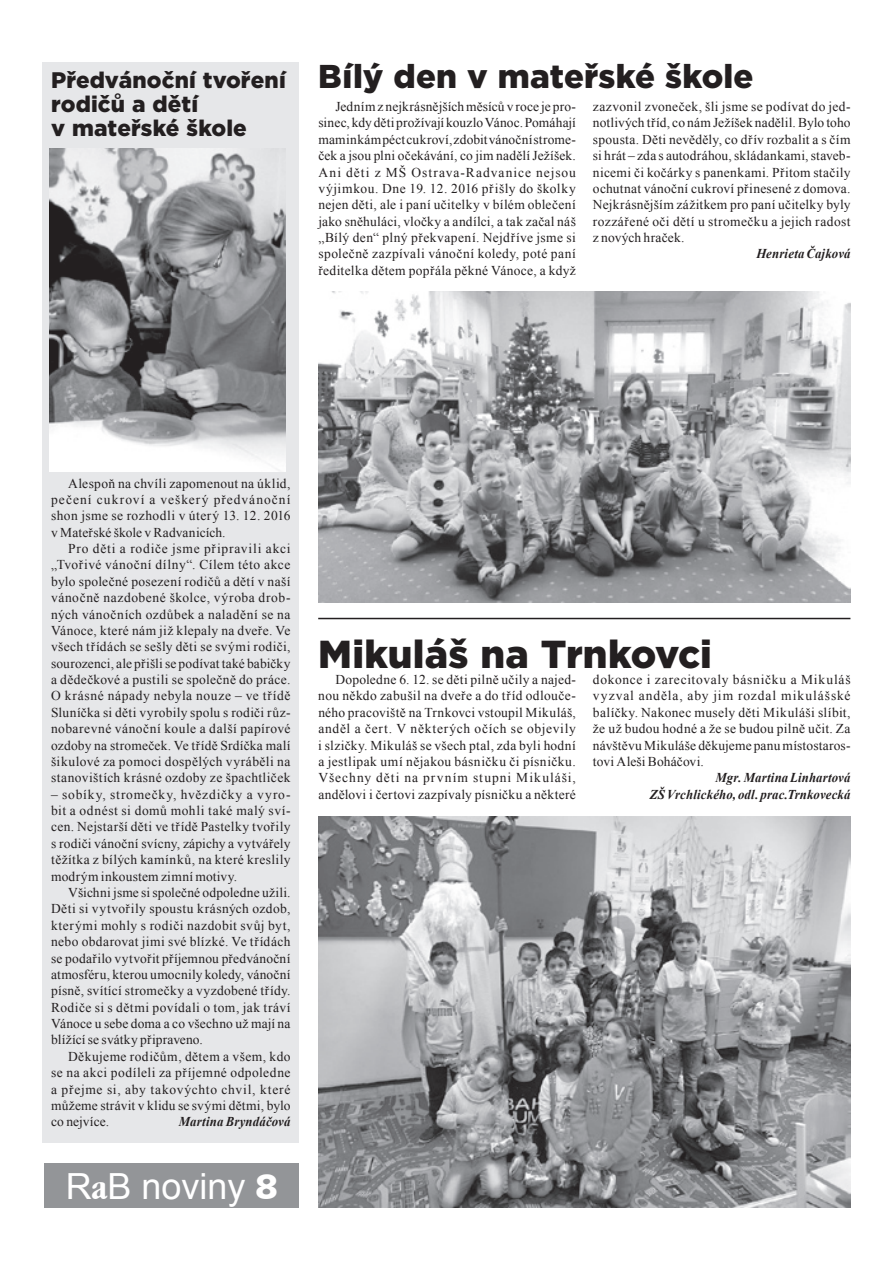
<style>
.page{position:relative;width:893px;height:1263px;background:#fff}
.page>*{position:absolute;margin:0;border:0;box-sizing:border-box;transform-origin:0 0}
.t1{font:900 39px "Gotham";color:#231f20}
.t2{font:36px "Arial";color:#fff}
.t3{font:900 33px "Gotham";letter-spacing:.005em;color:#231f20}
.t4{font:900 22.5px/24px "Gotham";letter-spacing:.005em;color:#231f20}
.t5{font:13.5px/16.4px "Times New Roman";letter-spacing:.02em;color:#231f20;text-align:justify}
.t6{font:italic 700 13.5px/16.4px "Times New Roman";letter-spacing:.01em;color:#231f20;text-align:right;scale:.95 1}
.s1{font-size:22.5px}
.s2{font-family:"Garmd ITC Bk Cn BTCE Bold Condensed"}
.s3{font-family:"Humanst 531 Blk BTCE Black"}
</style>
<div class="page">
<div style="left:45px;top:1163px;width:254px;height:45px;background:#939598"></div>
<img style="left:318px;top:291px;width:532px;height:311px">
<div style="left:43px;top:62px;width:256px;height:1080px;background:#e6e7e9"></div>
<img style="left:49px;top:149px;width:237px;height:322px">
<img style="left:318px;top:817px;width:532px;height:391px">
<hr style="left:318px;top:618px;width:532px;height:1px;background:#231f20">
<h3 class="t3" style="left:51px;top:54px;width:704px"><span class="s1">Předvánoční tvoření</span> Bílý den v mateřské škole</h3>
<h3 class="t4" style="left:51px;top:92px;width:197px">rodičů a dětí<br>v mateřské škole</h3>
<p class="t5" style="left:318px;top:98px;width:259px;text-indent:17px">Jedním z nejkrásnějších měsíců v roce je pro&shy;sinec, kdy děti prožívají kouzlo Vánoc. Pomáhají maminkám péct cukroví, zdobit vánoční strome&shy;ček a jsou plni očekávání, co jim nadělí Ježíšek.<br>Ani děti z MŠ Ostrava-‑Radvanice nejsou výjimkou. Dne 19. 12. 2016 přišly do školky nejen děti, ale i paní učitelky v bílém oblečení jako sněhuláci, vločky a andílci, a tak začal náš „Bílý den“ plný překvapení. Nejdříve jsme si společně zazpívali vánoční koledy, poté paní ředitelka dětem popřála pěkné Vánoce, a když</p>
<p class="t5" style="left:593px;top:98px;width:259px">zazvonil zvoneček, šli jsme se podívat do jed&shy;notlivých tříd, co nám Ježíšek nadělil. Bylo toho spousta. Děti nevěděly, co dřív rozbalit a s čím si hrát – zda s autodráhou, skládankami, staveb&shy;nicemi či kočárky s panenkami. Přitom stačily ochutnat vánoční cukroví přinesené z domova.<br>Nejkrásnějším zážitkem pro paní učitelky byly rozzářené oči dětí u stromečku a jejich radost z nových hraček.</p>
<p class="t6" style="left:756px;top:245px;width:101px">Henrieta Čajková</p>
<p class="t5" style="left:51px;top:475px;width:241px;text-indent:17px">Alespoň na chvíli zapomenout na úklid, pečení cukroví a veškerý předvánoční shon jsme se rozhodli v úterý 13. 12. 2016 v Mateřské škole v Radvanicích.</p>
<p class="t5" style="left:51px;top:540px;width:241px;text-indent:17px">Pro děti a rodiče jsme připravili akci „Tvořivé vánoční dílny“. Cílem této akce bylo společné posezení rodičů a dětí v naší vánočně nazdobené školce, výroba drob&shy;ných vánočních ozdůbek a naladění se na Vánoce, které nám již klepaly na dveře. Ve všech třídách se sešly děti se svými rodiči, sourozenci, ale přišli se podívat také babičky a dědečkové a pustili se společně do práce.<br>O krásné nápady nebyla nouze – ve třídě Sluníčka si děti vyrobily spolu s rodiči růz&shy;nobarevné vánoční koule a další papírové ozdoby na stromeček. Ve třídě Srdíčka malí šikulové za pomoci dospělých vyráběli na stanovištích krásné ozdoby ze špachtliček</p>
<p class="t5" style="left:51px;top:786px;width:241px">– sobíky, stromečky, hvězdičky a vyro&shy;bit a odnést si domů mohli také malý sví&shy;cen. Nejstarší děti ve třídě Pastelky tvořily s rodiči vánoční svícny, zápichy a vytvářely těžítka z bílých kamínků, na které kreslily modrým inkoustem zimní motivy.</p>
<p class="t5" style="left:51px;top:884px;width:241px;text-indent:17px">Všichni jsme si společné odpoledne užili.<br>Děti si vytvořily spoustu krásných ozdob, kterými mohly s rodiči nazdobit svůj byt, nebo obdarovat jimi své blízké. Ve třídách se podařilo vytvořit příjemnou předvánoční atmosféru, kterou umocnily koledy, vánoční písně, svítící stromečky a vyzdobené třídy.<br>Rodiče si s dětmi povídali o tom, jak tráví Vánoce u sebe doma a co všechno už mají na blížící se svátky připraveno.</p>
<p class="t5" style="left:51px;top:1048px;width:241px;text-indent:17px">Děkujeme rodičům, dětem a všem, kdo se na akci podíleli za příjemné odpoledne a přejme si, aby takovýchto chvil, které můžeme strávit v klidu se svými dětmi, bylo co nejvíce.</p>
<p class="t6" style="left:179px;top:1113px;width:119px">Martina Bryndáčová</p>
<h2 class="t2" style="left:66px;top:1163px;width:214px">R<span class="s2">a</span>B noviny <span class="s3">8</span></h2>
<h1 class="t1" style="left:318px;top:627px;width:395px">Mikuláš na Trnkovci</h1>
<p class="t5" style="left:318px;top:671px;width:259px;text-indent:17px">Dopoledne 6. 12. se děti pilně učily a najed&shy;nou někdo zabušil na dveře a do tříd odlouče&shy;ného pracoviště na Trnkovci vstoupil Mikuláš, anděl a čert. V některých očích se objevily i slzičky. Mikuláš se všech ptal, zda byli hodní a jestlipak umí nějakou básničku či písničku.<br>Všechny děti na prvním stupni Mikuláši, andělovi i čertovi zazpívaly písničku a některé</p>
<p class="t5" style="left:593px;top:671px;width:259px">dokonce i zarecitovaly básničku a Mikuláš vyzval anděla, aby jim rozdal mikulášské balíčky. Nakonec musely děti Mikuláši slíbit, že už budou hodné a že se budou pilně učit. Za návštěvu Mikuláše děkujeme panu místostaros&shy;tovi Aleši Boháčovi.</p>
<p class="t6" style="left:650px;top:769px;width:213px">Mgr. Martina Linhartová<br>ZŠ Vrchlického, odl. prac.Trnkovecká</p>
</div>
